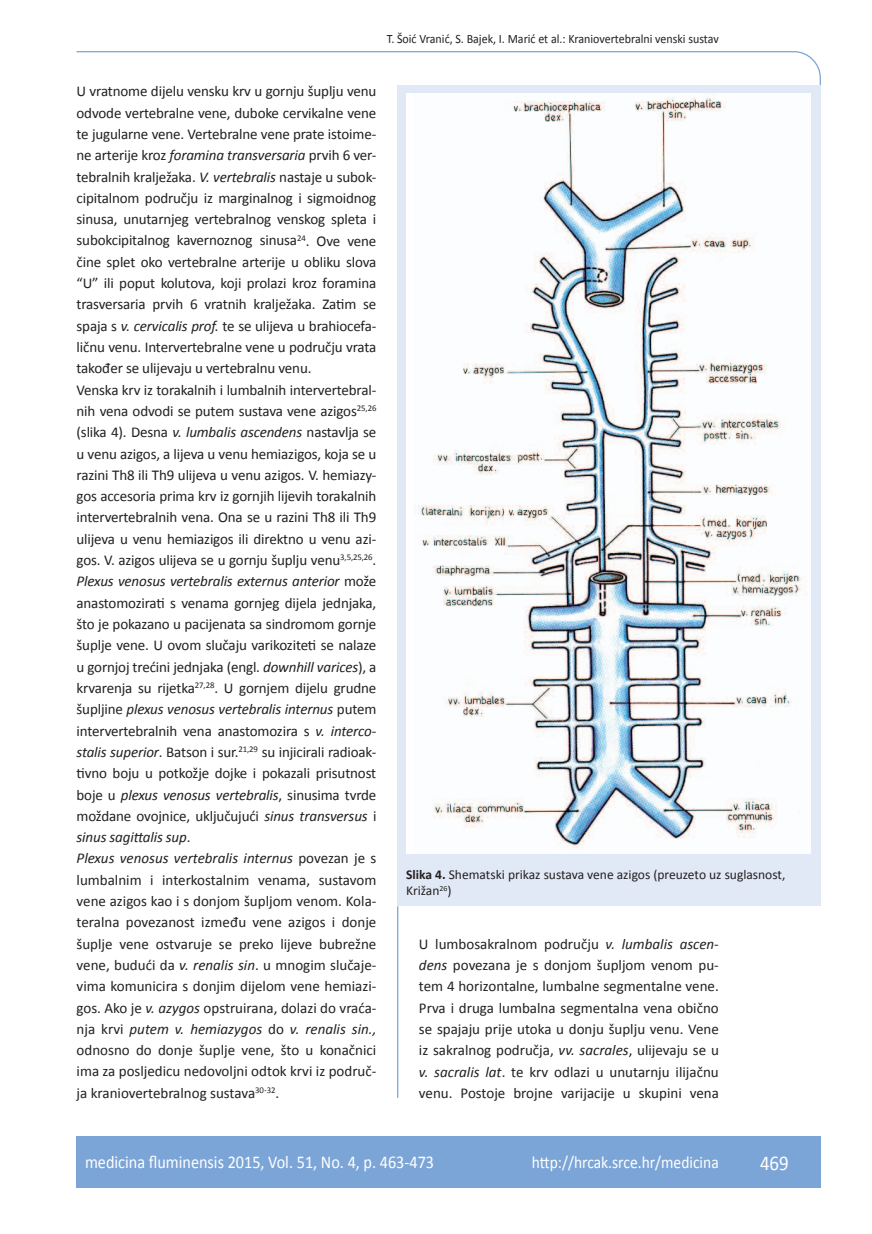
<style>
.page{position:relative;width:872px;height:1234px;background:#fff}
.page>*{position:absolute;margin:0;border:0;box-sizing:border-box;transform-origin:0 0}
.t1{font:21px "Calibri";color:#fff;scale:.9 1}
.t2{font:18px "Calibri";color:#fff;scale:.9 1}
.t3{font:17.25px "Calibri";color:#fff;scale:.9 1}
.t4{font:15px/21.3px "Calibri";letter-spacing:-.01em;color:#231f20}
.t5{font:13.5px/16.5px "Calibri";color:#231f20}
.t6{font:12.75px "Calibri";color:#231f20;scale:.94 1}
.s1{font-style:italic}
.s2{font-weight:700}
</style>
<div class="page">
<svg style="left:76px;top:51px;width:745px;height:275px"></svg>
<hr style="left:397px;top:906px;width:1px;height:191px;background:#7ca5d7">
<div style="left:77px;top:1135px;width:744px;height:51px;background:#7ca5d7"></div>
<svg style="left:398px;top:85px;width:423px;height:820px;fill:#e1e9f6"></svg>
<img style="left:414px;top:94px;width:396px;height:759px">
<p class="t6" style="left:387px;top:30px;width:355px">T. Šoić Vranić, S. Bajek, I. Marić et al.: Kraniovertebralni venski sustav</p>
<p class="t4" style="left:77px;top:80px;width:301px">U vratnome dijelu vensku krv u gornju šuplju venu odvode vertebralne vene, duboke cervikalne vene te jugularne vene. Vertebralne vene prate istoime&shy;ne arterije kroz <span class="s1">foramina transversaria</span> prvih 6 ver&shy;tebralnih kralježaka. <span class="s1">V. vertebralis</span> nastaje u subok&shy;cipitalnom području iz marginalnog i sigmoidnog sinusa, unutarnjeg vertebralnog venskog spleta i subokcipitalnog kavernoznog sinusa<sup>24</sup>. Ove vene čine splet oko vertebralne arterije u obliku slova “U” ili poput kolutova, koji prolazi kroz foramina trasversaria prvih 6 vratnih kralježaka. Zatim se spaja s <span class="s1">v. cervicalis prof.</span> te se ulijeva u brahiocefa&shy;ličnu venu. Intervertebralne vene u području vrata također se ulijevaju u vertebralnu venu.<br>Venska krv iz torakalnih i lumbalnih intervertebral&shy;nih vena odvodi se putem sustava vene azigos<sup>25,26 </sup>(slika 4). Desna <span class="s1">v. lumbalis ascendens</span> nastavlja se u venu azigos, a lijeva u venu hemiazigos, koja se u razini Th8 ili Th9 ulijeva u venu azigos. V. hemiazy&shy;gos accesoria prima krv iz gornjih lijevih torakalnih intervertebralnih vena. Ona se u razini Th8 ili Th9 ulijeva u venu hemiazigos ili direktno u venu azi&shy;gos. V. azigos ulijeva se u gornju šuplju venu<sup>3,5,25,26</sup>.<br><span class="s1">Plexus venosus vertebralis externus anterior</span> može anastomozirati s venama gornjeg dijela jednjaka, što je pokazano u pacijenata sa sindromom gornje šuplje vene. U ovom slučaju varikoziteti se nalaze u gornjoj trećini jednjaka (engl. <span class="s1">downhill varices</span>), a krvarenja su rijetka<sup>27,28</sup>. U gornjem dijelu grudne šupljine <span class="s1">plexus venosus vertebralis internus</span> putem intervertebralnih vena anastomozira s <span class="s1">v. interco&shy;stalis superior</span>. Batson i sur.<sup>21,29</sup> su injicirali radioak&shy;tivno boju u potkožje dojke i pokazali prisutnost boje u <span class="s1">plexus venosus vertebralis</span>, sinusima tvrde moždane ovojnice, uključujući <span class="s1">sinus transversus</span> i <span class="s1">sinus sagittalis sup</span>.<br><span class="s1">Plexus venosus vertebralis internus</span> povezan je s lumbalnim i interkostalnim venama, sustavom vene azigos kao i s donjom šupljom venom. Kola&shy;teralna povezanost između vene azigos i donje šuplje vene ostvaruje se preko lijeve bubrežne vene, budući da <span class="s1">v. renalis sin</span>. u mnogim slučaje&shy;vima komunicira s donjim dijelom vene hemiazi&shy;gos. Ako je <span class="s1">v. azygos</span> opstruirana, dolazi do vraća&shy;nja krvi <span class="s1">putem v. hemiazygos</span> do <span class="s1">v. renalis sin., </span>odnosno do donje šuplje vene, što u konačnici ima za posljedicu nedovoljni odtok krvi iz područ&shy;ja kraniovertebralnog sustava<sup>30-32</sup>.</p>
<p class="t5" style="left:406px;top:865px;width:381px"><span class="s2">Slika 4.</span> Shematski prikaz sustava vene azigos (preuzeto uz suglasnost,<br>Križan<sup>26</sup>)</p>
<p class="t4" style="left:419px;top:932px;width:301px;text-align:justify">U lumbosakralnom području <span class="s1">v. lumbalis ascen&shy;dens</span> povezana je s donjom šupljom venom pu&shy;tem 4 horizontalne, lumbalne segmentalne vene.<br>Prva i druga lumbalna segmentalna vena obično se spajaju prije utoka u donju šuplju venu. Vene iz sakralnog područja, <span class="s1">vv. sacrales</span>, ulijevaju se u <span class="s1">v. sacralis lat</span>. te krv odlazi u unutarnju ilijačnu venu. Postoje brojne varijacije u skupini vena</p>
<p class="t2" style="left:85px;top:1150px;width:389px">medicina fluminensis 2015, Vol. 51, No. 4, p. 463-473</p>
<p class="t3" style="left:532px;top:1151px;width:209px">http://hrcak.srce.hr/medicina</p>
<h1 class="t1" style="left:760px;top:1149px;width:33px">469</h1>
</div>
